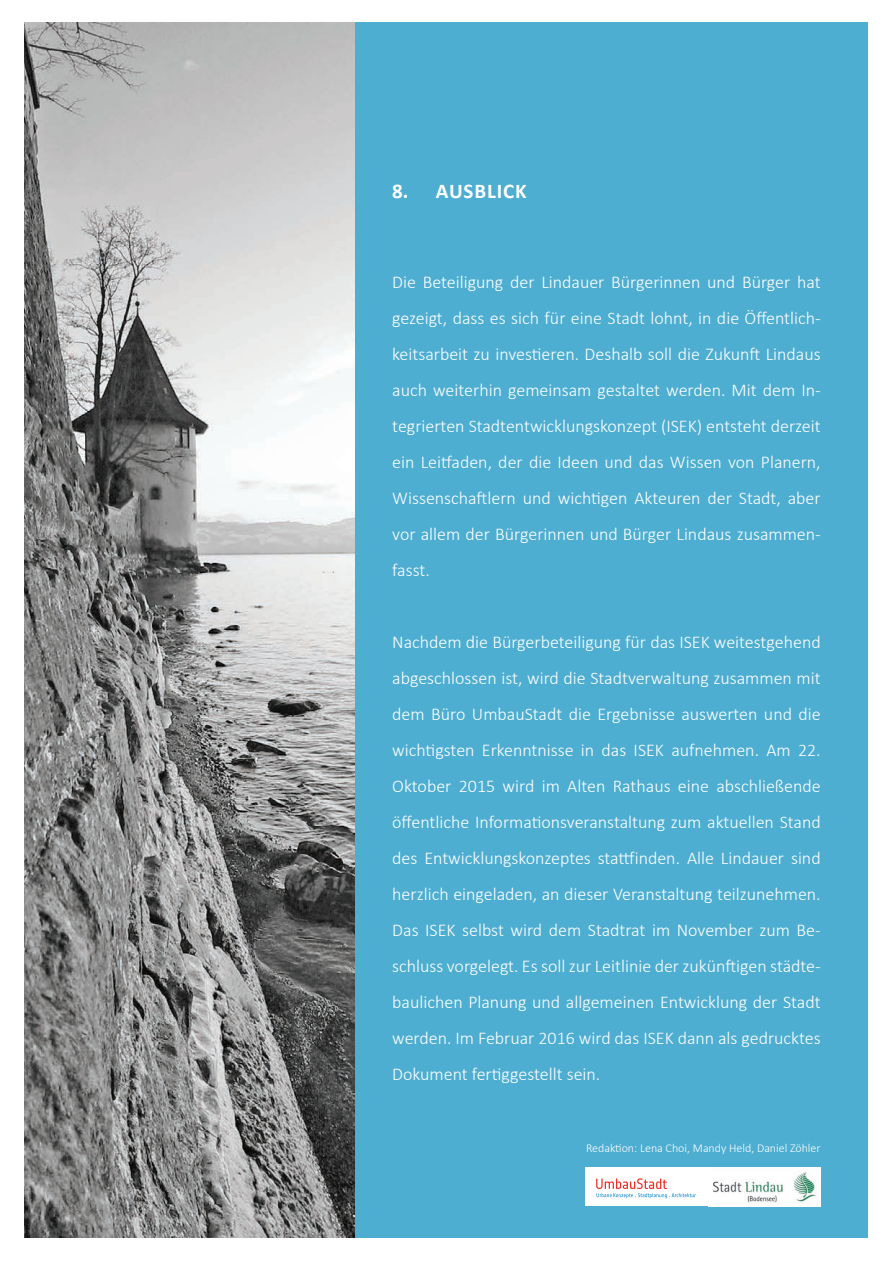
<style>
.page{position:relative;width:893px;height:1263px;background:#fff}
.page>*{position:absolute;margin:0;border:0;box-sizing:border-box;transform-origin:0 0}
.t1{font:700 21px "Calibri";letter-spacing:.04em;color:#fff}
.t2{font:300 18px/36px "Calibri";color:#fff;text-align:justify}
.t3{font:300 12px "Calibri";color:#fff}
</style>
<div class="page">
<div style="left:354px;top:22px;width:513px;height:1215px;background:#4daed1"></div>
<img style="left:25px;top:22px;width:329px;height:1215px">
<img style="left:713px;top:1168px;width:107px;height:38px">
<div style="left:586px;top:1168px;width:127px;height:38px;background:#fff"></div>
<svg style="left:596px;top:1178px;width:100px;height:20px"></svg>
<p class="t1" style="left:392px;top:178px;width:136px">8. AUSBLICK</p>
<p class="t2" style="left:392px;top:263px;width:430px">Die Beteiligung der Lindauer Bürgerinnen und Bürger hat gezeigt, dass es sich für eine Stadt lohnt, in die Öffentlich&shy;keitsarbeit zu investieren. Deshalb soll die Zukunft Lindaus auch weiterhin gemeinsam gestaltet werden. Mit dem In&shy;tegrierten Stadtentwicklungskonzept (ISEK) entsteht derzeit ein Leitfaden, der die Ideen und das Wissen von Planern, Wissenschaftlern und wichtigen Akteuren der Stadt, aber vor allem der Bürgerinnen und Bürger Lindaus zusammen&shy;fasst.</p>
<p class="t2" style="left:392px;top:623px;width:430px">Nachdem die Bürgerbeteiligung für das ISEK weitestgehend abgeschlossen ist, wird die Stadtverwaltung zusammen mit dem Büro UmbauStadt die Ergebnisse auswerten und die wichtigsten Erkenntnisse in das ISEK aufnehmen. Am 22.<br>Oktober 2015 wird im Alten Rathaus eine abschließende öffentliche Informationsveranstaltung zum aktuellen Stand des Entwicklungskonzeptes stattfinden. Alle Lindauer sind herzlich eingeladen, an dieser Veranstaltung teilzunehmen.<br>Das ISEK selbst wird dem Stadtrat im November zum Be&shy;schluss vorgelegt. Es soll zur Leitlinie der zukünftigen städte&shy;baulichen Planung und allgemeinen Entwicklung der Stadt werden. Im Februar 2016 wird das ISEK dann als gedrucktes Dokument fertiggestellt sein.</p>
<p class="t3" style="left:586px;top:1141px;width:236px">Redaktion: Lena Choi, Mandy Held, Daniel Zöhler</p>
</div>
